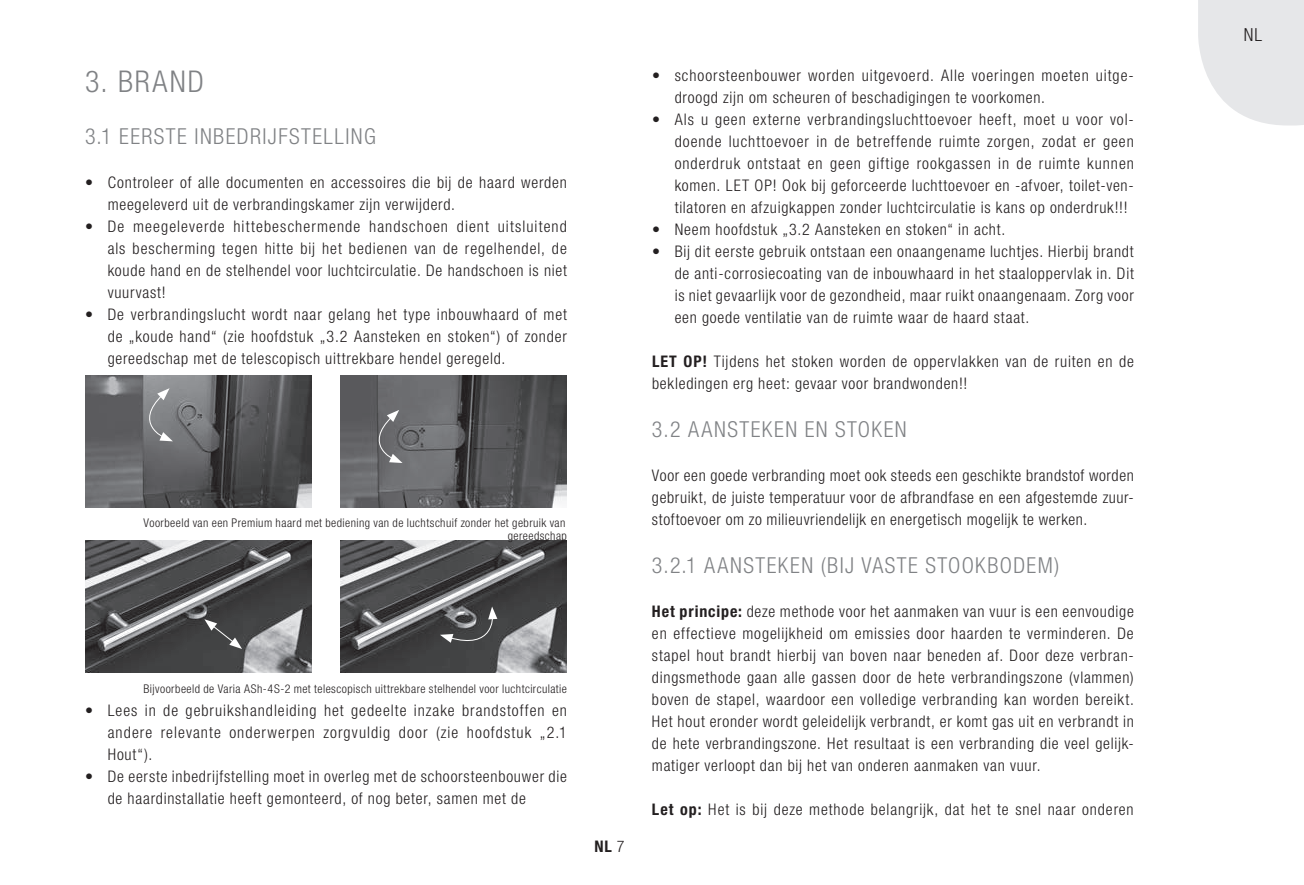
<style>
.page{position:relative;width:1304px;height:885px;background:#fff}
.page>*{position:absolute;margin:0;border:0;box-sizing:border-box;transform-origin:0 0}
.t1{font:300 condensed 30px "Helvetica Neue";letter-spacing:.065em;color:#808285}
.t2{font:300 condensed 22px "Helvetica Neue";letter-spacing:.065em;color:#808285}
.t3{font:300 condensed 18px "Helvetica Neue";color:#231f20}
.t4{font:300 condensed 16px/22px "Helvetica Neue";letter-spacing:.05em;color:#231f20;text-align:justify}
.t5{font:700 condensed 16px "Helvetica Neue";color:#231f20}
.t6{font:300 condensed 12px/12.4px "Helvetica Neue";letter-spacing:.035em;color:#231f20;text-align:right}
.s1{font-weight:300}
.s2{font-weight:700}
</style>
<div class="page">
<svg style="left:1198px;top:0;width:106px;height:125px;background:#e9e9eb"></svg>
<img style="left:85px;top:540px;width:227px;height:132px">
<svg style="left:204px;top:619px;width:38px;height:30px"></svg>
<img style="left:340px;top:540px;width:227px;height:132px">
<svg style="left:440px;top:606px;width:57px;height:44px;background:#595a5b"></svg>
<img style="left:85px;top:375px;width:227px;height:132px">
<img style="left:340px;top:375px;width:227px;height:132px">
<svg style="left:362px;top:410px;width:41px;height:53px;background:#707073"></svg>
<svg style="left:132px;top:388px;width:41px;height:53px;background:#818285"></svg>
<h1 class="t1" style="left:85px;top:64px;width:120px">3. BRAND</h1>
<h2 class="t2" style="left:85px;top:124px;width:292px">3.1 EERSTE INBEDRIJFSTELLING</h2>
<p class="t4" style="left:108px;top:171px;width:461px;text-indent:-23px">• Controleer of alle documenten en accessoires die bij de haard werden meegeleverd uit de verbrandingskamer zijn verwijderd.</p>
<p class="t4" style="left:108px;top:215px;width:461px;text-indent:-23px">• De meegeleverde hittebeschermende handschoen dient uitsluitend als bescherming tegen hitte bij het bedienen van de regelhendel, de koude hand en de stelhendel voor luchtcirculatie. De handschoen is niet vuurvast!</p>
<p class="t4" style="left:108px;top:303px;width:461px;text-indent:-23px">• De verbrandingslucht wordt naar gelang het type inbouwhaard of met de „koude hand“ (zie hoofdstuk „3.2 Aansteken en stoken“) of zonder gereedschap met de telescopisch uittrekbare hendel geregeld.</p>
<p class="t6" style="left:144px;top:516px;width:425px">Voorbeeld van een Premium haard met bediening van de luchtschuif zonder het gebruik van gereedschap</p>
<p class="t6" style="left:143px;top:682px;width:425px">Bijvoorbeeld de Varia ASh-4S-2 met telescopisch uittrekbare stelhendel voor luchtcirculatie</p>
<p class="t4" style="left:108px;top:699px;width:461px;text-indent:-23px">• Lees in de gebruikshandleiding het gedeelte inzake brandstoffen en andere relevante onderwerpen zorgvuldig door (zie hoofdstuk „2.1<br>Hout“).</p>
<p class="t4" style="left:108px;top:765px;width:461px;text-indent:-23px">• De eerste inbedrijfstelling moet in overleg met de schoorsteenbouwer die de haardinstallatie heeft gemonteerd, of nog beter, samen met de</p>
<p class="t5" style="left:594px;top:836px;width:32px">NL <span class="s1">7</span></p>
<p class="t4" style="left:675px;top:64px;width:461px;text-indent:-23px">• schoorsteenbouwer worden uitgevoerd. Alle voeringen moeten uitge&shy;droogd zijn om scheuren of beschadigingen te voorkomen.</p>
<p class="t4" style="left:675px;top:108px;width:461px;text-indent:-23px">• Als u geen externe verbrandingsluchttoevoer heeft, moet u voor vol&shy;doende luchttoevoer in de betreffende ruimte zorgen, zodat er geen onderdruk ontstaat en geen giftige rookgassen in de ruimte kunnen komen. LET OP! Ook bij geforceerde luchttoevoer en -afvoer, toilet-ven&shy;tilatoren en afzuigkappen zonder luchtcirculatie is kans op onderdruk!!!</p>
<p class="t4" style="left:652px;top:218px;width:355px">• Neem hoofdstuk „3.2 Aansteken en stoken“ in acht.</p>
<p class="t4" style="left:675px;top:240px;width:461px;text-indent:-23px">• Bij dit eerste gebruik ontstaan een onaangename luchtjes. Hierbij brandt de anti-corrosiecoating van de inbouwhaard in het staaloppervlak in. Dit is niet gevaarlijk voor de gezondheid, maar ruikt onaangenaam. Zorg voor een goede ventilatie van de ruimte waar de haard staat.</p>
<p class="t4" style="left:652px;top:350px;width:483px"><span class="s2">LET OP!</span> Tijdens het stoken worden de oppervlakken van de ruiten en de bekledingen erg heet: gevaar voor brandwonden!!</p>
<h2 class="t2" style="left:652px;top:416px;width:256px">3.2 AANSTEKEN EN STOKEN</h2>
<p class="t4" style="left:652px;top:464px;width:483px">Voor een goede verbranding moet ook steeds een geschikte brandstof worden gebruikt, de juiste temperatuur voor de afbrandfase en een afgestemde zuur&shy;stoftoevoer om zo milieuvriendelijk en energetisch mogelijk te werken.</p>
<h2 class="t2" style="left:652px;top:552px;width:409px">3.2.1 AANSTEKEN (BIJ VASTE STOOKBODEM)</h2>
<p class="t4" style="left:652px;top:600px;width:483px"><span class="s2">Het principe:</span> deze methode voor het aanmaken van vuur is een eenvoudige en effectieve mogelijkheid om emissies door haarden te verminderen. De stapel hout brandt hierbij van boven naar beneden af. Door deze verbran&shy;dingsmethode gaan alle gassen door de hete verbrandingszone (vlammen) boven de stapel, waardoor een volledige verbranding kan worden bereikt.<br>Het hout eronder wordt geleidelijk verbrandt, er komt gas uit en verbrandt in de hete verbrandingszone. Het resultaat is een verbranding die veel gelijk&shy;matiger verloopt dan bij het van onderen aanmaken van vuur.</p>
<p class="t4" style="left:652px;top:798px;width:483px"><span class="s2">Let op:</span> Het is bij deze methode belangrijk, dat het te snel naar onderen</p>
<p class="t3" style="left:1244px;top:24px;width:20px">NL</p>
</div>
